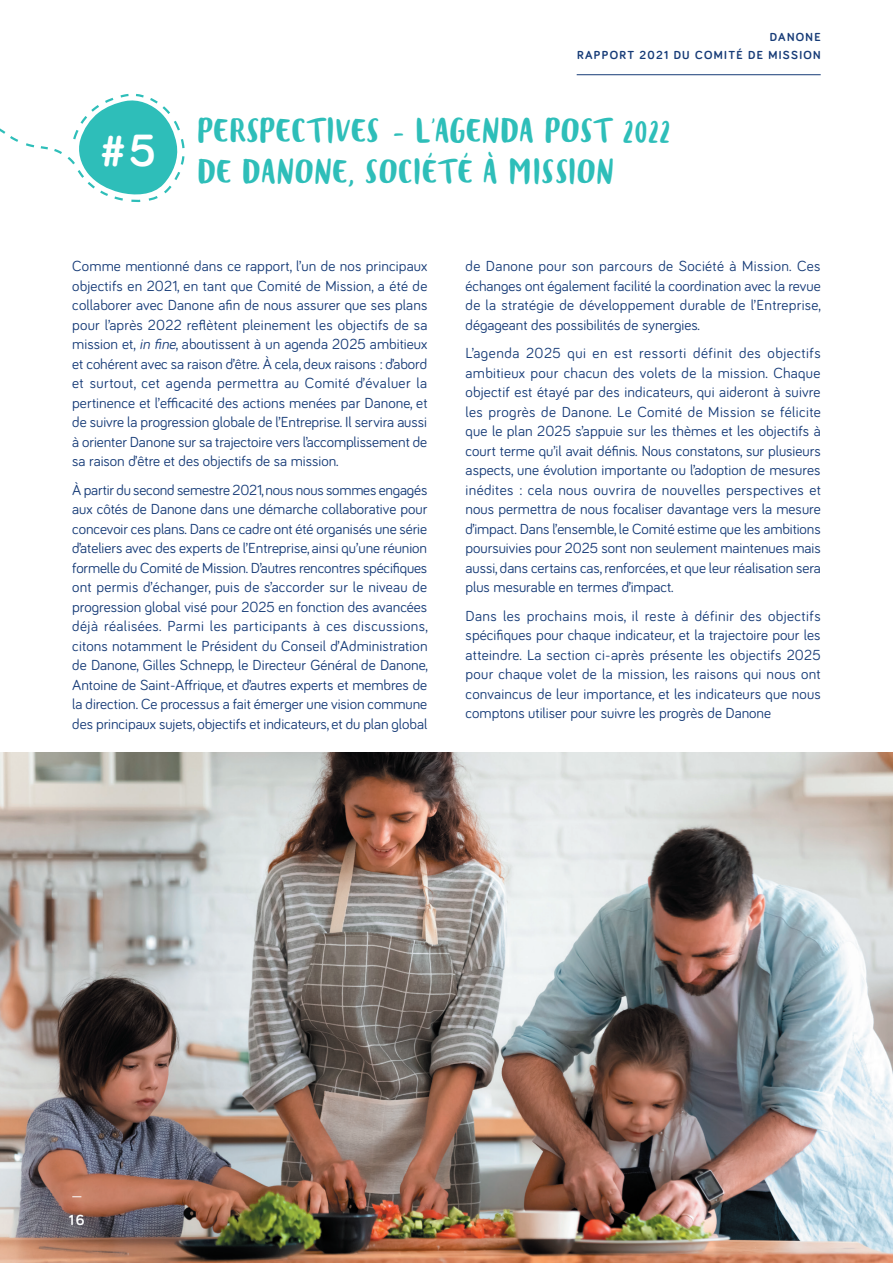
<style>
.page{position:relative;width:893px;height:1263px;background:#fff}
.page>*{position:absolute;margin:0;border:0;box-sizing:border-box;transform-origin:0 0}
.t1{font:700 46.65px "Bariol";color:#fff}
.t2{font:27px/40.5px "Blog Script";letter-spacing:.01em;color:#2ebeb9}
.t3{font:15px/19.5px "Bariol";color:#163b77;text-align:justify}
.t4{font:700 15px "Bariol";color:#fff}
.t5{font:700 12px/18px "Bariol";letter-spacing:.11em;color:#163b77;text-align:right}
.s1{font-style:italic}
</style>
<div class="page">
<hr style="left:577px;top:74px;width:244px;height:1px;background:#163b77">
<img style="left:0;top:753px;width:893px;height:510px">
<svg style="left:0;top:93px;width:185px;height:109px"></svg>
<h1 class="t1" style="left:100px;top:118px;width:58px">#5</h1>
<p class="t5" style="left:577px;top:27px;width:245px">DANONE<br>RAPPORT 2021 DU COMITÉ DE MISSION</p>
<h2 class="t2" style="left:197px;top:112px;width:475px">PERSPECTIVES – L’AGENDA POST 2022<br>DE DANONE, SOCIÉTÉ À MISSION</h2>
<p class="t3" style="left:72px;top:256px;width:357px">Comme mentionné dans ce rapport, l’un de nos principaux objectifs en 2021, en tant que Comité de Mission, a été de collaborer avec Danone afin de nous assurer que ses plans pour l’après 2022 reflètent pleinement les objectifs de sa mission et, <span class="s1">in fine</span>, aboutissent à un agenda 2025 ambitieux et cohérent avec sa raison d’être. À cela, deux raisons : d’abord et surtout, cet agenda permettra au Comité d’évaluer la pertinence et l’efficacité des actions menées par Danone, et de suivre la progression globale de l’Entreprise. Il servira aussi à orienter Danone sur sa trajectoire vers l’accomplissement de sa raison d’être et des objectifs de sa mission.</p>
<p class="t3" style="left:72px;top:479px;width:357px">À partir du second semestre 2021, nous nous sommes engagés aux côtés de Danone dans une démarche collaborative pour concevoir ces plans. Dans ce cadre ont été organisés une série d’ateliers avec des experts de l’Entreprise, ainsi qu’une réunion formelle du Comité de Mission. D’autres rencontres spécifiques ont permis d’échanger, puis de s’accorder sur le niveau de progression global visé pour 2025 en fonction des avancées déjà réalisées. Parmi les participants à ces discussions, citons notamment le Président du Conseil d’Administration de Danone, Gilles Schnepp, le Directeur Général de Danone, Antoine de Saint-Affrique, et d’autres experts et membres de la direction. Ce processus a fait émerger une vision commune des principaux sujets, objectifs et indicateurs, et du plan global</p>
<p class="t3" style="left:466px;top:256px;width:357px">de Danone pour son parcours de Société à Mission. Ces échanges ont également facilité la coordination avec la revue de la stratégie de développement durable de l’Entreprise, dégageant des possibilités de synergies.</p>
<p class="t3" style="left:466px;top:343px;width:357px">L’agenda 2025 qui en est ressorti définit des objectifs ambitieux pour chacun des volets de la mission. Chaque objectif est étayé par des indicateurs, qui aideront à suivre les progrès de Danone. Le Comité de Mission se félicite que le plan 2025 s’appuie sur les thèmes et les objectifs à court terme qu’il avait définis. Nous constatons, sur plusieurs aspects, une évolution importante ou l’adoption de mesures inédites : cela nous ouvrira de nouvelles perspectives et nous permettra de nous focaliser davantage vers la mesure d’impact. Dans l’ensemble, le Comité estime que les ambitions poursuivies pour 2025 sont non seulement maintenues mais aussi, dans certains cas, renforcées, et que leur réalisation sera plus mesurable en termes d’impact.</p>
<p class="t3" style="left:466px;top:605px;width:357px">Dans les prochains mois, il reste à définir des objectifs spécifiques pour chaque indicateur, et la trajectoire pour les atteindre. La section ci-après présente les objectifs 2025 pour chaque volet de la mission, les raisons qui nous ont convaincus de leur importance, et les indicateurs que nous comptons utiliser pour suivre les progrès de Danone</p>
<p class="t4" style="left:69px;top:1209px;width:17px">16</p>
</div>
